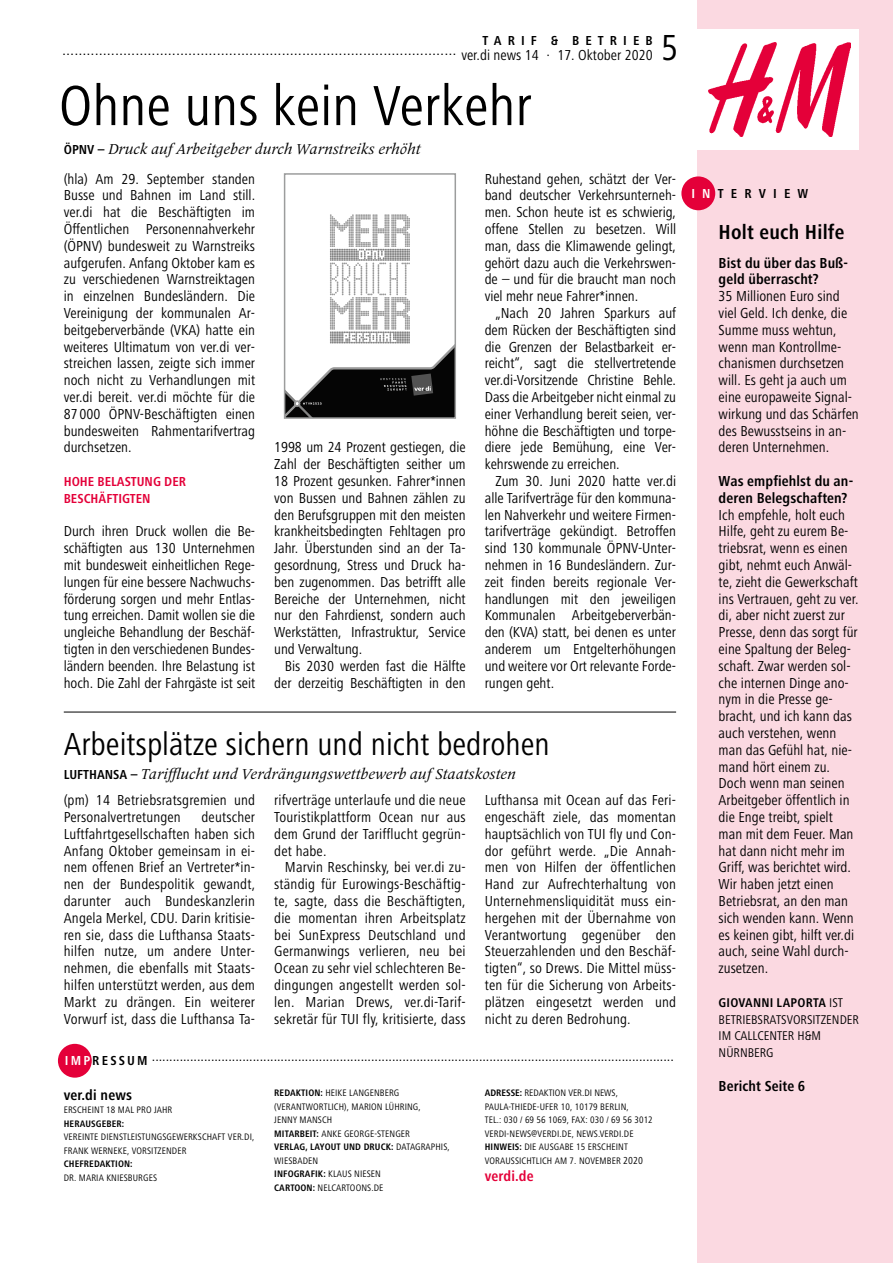
<style>
.page{position:relative;width:893px;height:1263px;background:#fff}
.page>*{position:absolute;margin:0;border:0;box-sizing:border-box;transform-origin:0 0}
.t1{font:58.5px "Frutiger OTF Regular Cn";color:#000}
.t2{font:37.5px "Frutiger OTF Regular Cn";color:#000}
.t3{font:33px "Frutiger OTF Regular Cn";color:#000}
.t4{font:21px "Frutiger OTF Bold Cn";letter-spacing:.01em;color:#000}
.t5{font:15px/16.8px "Frutiger OTF Regular Cn";color:#000;text-align:justify}
.t6{font:15px "Frutiger OTF Regular";color:#000}
.t7{font:italic 15px "Frutiger Serif LT Pro";color:#000}
.t8{font:15px/16.8px "Frutiger OTF Bold Cn";letter-spacing:.005em;color:#000}
.t9{font:15px "Frutiger OTF Bold Cn";letter-spacing:.01em;color:#e40039}
.t10{font:13.5px/16.8px "Frutiger OTF Bold Cn";color:#e40039}
.t11{font:13.5px "Frutiger OTF Bold Cn";letter-spacing:.45em;color:#000}
.t12{font:13.5px "Frutiger OTF Bold Cn";letter-spacing:.53em;color:#000}
.t13{font:13.2px/16.8px "Frutiger OTF Regular Cn";color:#000}
.t14{font:13.2px "Frutiger OTF Bold Cn";letter-spacing:.015em;color:#000}
.t15{font:9.75px/13.5px "Frutiger OTF Regular Cn";letter-spacing:.01em;color:#000}
.t16{font:9.75px "Frutiger OTF Bold Cn";letter-spacing:.01em;color:#000}
.s1{font-family:"Frutiger OTF Bold Cn";font-style:normal;font-size:13.5px}
.s2{font-family:"Frutiger OTF Regular Cn"}
.s3{font-family:"Frutiger OTF Bold Cn"}
.s4{font-size:10.5px}
.s5{color:#fff}
</style>
<div class="page">
<div style="left:697px;top:0;width:196px;height:1263px;background:#fbd9e1"></div>
<hr style="left:64px;top:712px;width:612px;height:1px;background:#000">
<div style="left:681px;top:176px;width:34px;height:34px;background:#e40039;border-radius:50%"></div>
<div style="left:697px;top:29px;width:162px;height:121px;background:#fff"></div>
<img style="left:708px;top:43px;width:142px;height:93px">
<div style="left:58px;top:1044px;width:34px;height:34px;background:#e40039;border-radius:50%"></div>
<svg style="left:287px;top:214px;width:166px;height:202px"></svg>
<div style="left:284px;top:173px;width:172px;height:246px;border:2px solid #9c9d9d"></div>
<h2 class="t2" style="left:661px;top:27px;width:19px">5</h2>
<p class="t11" style="left:482px;top:33px;width:172px">TARIF &amp; BETRIEB</p>
<h1 class="t1" style="left:59px;top:73px;width:475px">Ohne uns kein Verkehr</h1>
<p class="t7" style="left:64px;top:140px;width:358px"><span class="s1">ÖPNV –</span> Druck auf Arbeitgeber durch Warnstreiks erhöht</p>
<p class="t5" style="left:64px;top:170px;width:193px">(hla) Am 29. September standen Busse und Bahnen im Land still. ver.di hat die Beschäftigten im Öffentlichen Personennahverkehr (ÖPNV) bundesweit zu Warnstreiks aufgerufen. Anfang Oktober kam es zu verschiedenen Warnstreiktagen in einzelnen Bundesländern. Die Vereinigung der kommunalen Ar&shy;beitgeberverbände (VKA) hatte ein weiteres Ultimatum von ver.di ver&shy;streichen lassen, zeigte sich immer noch nicht zu Verhandlungen mit ver.di bereit. ver.di möchte für die 87 000 ÖPNV-Beschäftigten einen bundesweiten Rahmentarifvertrag durchsetzen.</p>
<p class="t10" style="left:64px;top:473px;width:124px">HOHE BELASTUNG DER<br>BESCHÄFTIGTEN</p>
<p class="t5" style="left:64px;top:523px;width:193px">Durch ihren Druck wollen die Be&shy;schäftigten aus 130 Unternehmen mit bundesweit einheitlichen Rege&shy;lungen für eine bessere Nachwuchs&shy;förderung sorgen und mehr Entlas&shy;tung erreichen. Damit wollen sie die ungleiche Behandlung der Beschäf&shy;tigten in den verschiedenen Bundes&shy;ländern beenden. Ihre Belastung ist hoch. Die Zahl der Fahrgäste ist seit</p>
<p class="t6" style="left:62px;top:42px;width:592px">................................................................................................. <span class="s2">ver.di news 14 · 17. Oktober 2020</span></p>
<p class="t5" style="left:485px;top:170px;width:193px">Ruhestand gehen, schätzt der Ver&shy;band deutscher Verkehrsunterneh&shy;men. Schon heute ist es schwierig, offene Stellen zu besetzen. Will man, dass die Klimawende gelingt, gehört dazu auch die Verkehrswen&shy;de – und für die braucht man noch viel mehr neue Fahrer*innen.</p>
<p class="t5" style="left:485px;top:305px;width:193px;text-indent:11px">„Nach 20 Jahren Sparkurs auf dem Rücken der Beschäftigten sind die Grenzen der Belastbarkeit er&shy;reicht“, sagt die stellvertretende ver.di-Vorsitzende Christine Behle.<br>Dass die Arbeitgeber nicht einmal zu einer Verhandlung bereit seien, ver&shy;höhne die Beschäftigten und torpe&shy;diere jede Bemühung, eine Ver&shy;kehrswende zu erreichen.</p>
<p class="t5" style="left:485px;top:473px;width:193px;text-indent:11px">Zum 30. Juni 2020 hatte ver.di alle Tarifverträge für den kommuna&shy;len Nahverkehr und weitere Firmen&shy;tarifverträge gekündigt. Betroffen sind 130 kommunale ÖPNV-Unter&shy;nehmen in 16 Bundesländern. Zur&shy;zeit finden bereits regionale Ver&shy;handlungen mit den jeweiligen Kommunalen Arbeitgeberverbän&shy;den (KVA) statt, bei denen es unter anderem um Entgelterhöhungen und weitere vor Ort relevante Forde&shy;rungen geht.</p>
<p class="t5" style="left:274px;top:439px;width:193px">1998 um 24 Prozent gestiegen, die Zahl der Beschäftigten seither um 18 Prozent gesunken. Fahrer*innen von Bussen und Bahnen zählen zu den Berufsgruppen mit den meisten krankheitsbedingten Fehltagen pro Jahr. Überstunden sind an der Ta&shy;gesordnung, Stress und Druck ha&shy;ben zugenommen. Das betrifft alle Bereiche der Unternehmen, nicht nur den Fahrdienst, sondern auch Werkstätten, Infrastruktur, Service und Verwaltung.</p>
<p class="t5" style="left:274px;top:657px;width:193px;text-align:right">Bis 2030 werden fast die Hälfte der derzeitig Beschäftigten in den</p>
<h3 class="t3" style="left:64px;top:726px;width:487px">Arbeitsplätze sichern und nicht bedrohen</h3>
<p class="t7" style="left:64px;top:765px;width:454px"><span class="s1">LUFTHANSA –</span> Tarifflucht und Verdrängungswettbewerb auf Staatskosten</p>
<p class="t5" style="left:64px;top:792px;width:193px">(pm) 14 Betriebsratsgremien und<br>Personalvertretungen</p>
<p class="t5" style="left:485px;top:792px;width:193px">Lufthansa mit Ocean auf das Feri&shy;engeschäft ziele, das momentan hauptsächlich von TUI fly und Con&shy;dor geführt werde. „Die Annah&shy;men von Hilfen der öffentlichen Hand zur Aufrechterhaltung von Unternehmensliquidität muss ein&shy;hergehen mit der Übernahme von Verantwortung gegenüber den Steuerzahlenden und den Beschäf&shy;tigten“, so Drews. Die Mittel müss&shy;ten für die Sicherung von Arbeits&shy;plätzen eingesetzt werden und nicht zu deren Bedrohung.</p>
<p class="t5" style="left:274px;top:792px;width:193px">rifverträge unterlaufe und die neue Touristikplattform Ocean nur aus dem Grund der Tarifflucht gegrün&shy;det habe.</p>
<p class="t5" style="left:274px;top:859px;width:193px;text-indent:11px">Marvin Reschinsky, bei ver.di zu&shy;ständig für Eurowings-Beschäftig&shy;te, sagte, dass die Beschäftigten, die momentan ihren Arbeitsplatz bei SunExpress Deutschland und Germanwings verlieren, neu bei Ocean zu sehr viel schlechteren Be&shy;dingungen angestellt werden sol&shy;len. Marian Drews, ver.di-Tarif&shy;sekretär für TUI fly, kritisierte, dass</p>
<p class="t5" style="left:64px;top:809px;width:193px;text-indent:138px">deutscher Luftfahrtgesellschaften haben sich Anfang Oktober gemeinsam in ei&shy;nem offenen Brief an Vertreter*in&shy;nen der Bundespolitik gewandt, darunter auch Bundeskanzlerin Angela Merkel, CDU. Darin kritisie&shy;ren sie, dass die Lufthansa Staats&shy;hilfen nutze, um andere Unter&shy;nehmen, die ebenfalls mit Staats&shy;hilfen unterstützt werden, aus dem Markt zu drängen. Ein weiterer Vorwurf ist, dass die Lufthansa Ta-</p>
<p class="t5" style="left:65px;top:1047px;width:611px"><sub>I</sub> <sub>M</sub> <sub>P</sub> <sub>R</sub> <sub>E</sub> <sub>S</sub> <sub>S</sub> <sub>U</sub> <sub>M</sub> ......................................................................................................................................................</p>
<p class="t8" style="left:64px;top:1086px;width:70px">ver.di news</p>
<p class="t15" style="left:64px;top:1103px;width:110px">ERSCHEINT 18 MAL PRO JAHR</p>
<p class="t16" style="left:64px;top:1118px;width:62px">HERAUSGEBER:</p>
<p class="t15" style="left:64px;top:1130px;width:192px">VEREINTE DIENSTLEISTUNGSGEWERKSCHAFT VER.DI,<br>FRANK WERNEKE, VORSITZENDER</p>
<p class="t16" style="left:64px;top:1159px;width:70px">CHEFREDAKTION:</p>
<p class="t15" style="left:64px;top:1171px;width:95px">DR. MARIA KNIESBURGES</p>
<p class="t15" style="left:274px;top:1086px;width:148px"><span class="s3">REDAKTION:</span> HEIKE LANGENBERG (VERANTWORTLICH), MARION LÜHRING,<br>JENNY MANSCH<br><span class="s3">MITARBEIT:</span> ANKE GEORGE-STENGER</p>
<p class="t16" style="left:274px;top:1141px;width:177px">VERLAG, LAYOUT UND DRUCK: <span class="s2">DATAGRAPHIS,</span></p>
<p class="t15" style="left:274px;top:1154px;width:46px">WIESBADEN</p>
<p class="t16" style="left:274px;top:1168px;width:108px">INFOGRAFIK: <span class="s2">KLAUS NIESEN</span></p>
<p class="t15" style="left:274px;top:1181px;width:111px"><span class="s3">CARTOON:</span> NELCARTOONS.DE</p>
<p class="t15" style="left:485px;top:1086px;width:170px"><span class="s3">ADRESSE:</span> REDAKTION VER.DI NEWS, PAULA-THIEDE-UFER 10, 10179 BERLIN,<br>TEL.: 030 / 69 56 1069, FAX: 030 / 69 56 3012<br>VERDI-NEWS@VERDI.DE, NEWS.VERDI.DE <span class="s3">HINWEIS:</span> DIE AUSGABE 15 ERSCHEINT VORAUSSICHTLICH AM 7. NOVEMBER <span class="s4">2020</span></p>
<p class="t9" style="left:485px;top:1168px;width:50px">verdi.de</p>
<p class="t12" style="left:691px;top:186px;width:118px"><span class="s5">IN</span>TERVIEW</p>
<h3 class="t4" style="left:719px;top:220px;width:127px">Holt euch Hilfe</h3>
<p class="t8" style="left:719px;top:254px;width:131px">Bist du über das Buß&shy;geld überrascht?</p>
<p class="t5" style="left:719px;top:288px;width:142px;text-align:left">35 Millionen Euro sind viel Geld. Ich denke, die<br>Summe muss wehtun, wenn man Kontrollme&shy;chanismen durchsetzen will. Es geht ja auch um eine europaweite Signal&shy;wirkung und das Schärfen des Bewusstseins in an&shy;deren Unternehmen.</p>
<p class="t8" style="left:719px;top:473px;width:136px">Was empfiehlst du an&shy;deren Belegschaften?</p>
<p class="t5" style="left:719px;top:506px;width:141px;text-align:left">Ich empfehle, holt euch<br>Hilfe, geht zu eurem Be&shy;triebsrat, wenn es einen gibt, nehmt euch Anwäl&shy;te, zieht die Gewerkschaft ins Vertrauen, geht zu ver. di, aber nicht zuerst zur<br>Presse, denn das sorgt für eine Spaltung der Beleg&shy;schaft. Zwar werden sol&shy;che internen Dinge ano&shy;nym in die Presse ge&shy;bracht, und ich kann das auch verstehen, wenn man das Gefühl hat, nie&shy;mand hört einem zu.<br>Doch wenn man seinen<br>Arbeitgeber öffentlich in die Enge treibt, spielt man mit dem Feuer. Man hat dann nicht mehr im<br>Griff, was berichtet wird.<br>Wir haben jetzt einen<br>Betriebsrat, an den man sich wenden kann. Wenn es keinen gibt, hilft ver.di auch, seine Wahl durch&shy;zusetzen.</p>
<p class="t14" style="left:719px;top:995px;width:126px">GIOVANNI LAPORTA <span class="s2">IST</span></p>
<p class="t13" style="left:719px;top:1011px;width:142px">BETRIEBSRATSVORSITZENDER<br>IM CALLCENTER H&amp;M<br>NÜRNBERG</p>
<p class="t8" style="left:719px;top:1077px;width:88px">Bericht Seite 6</p>
</div>
